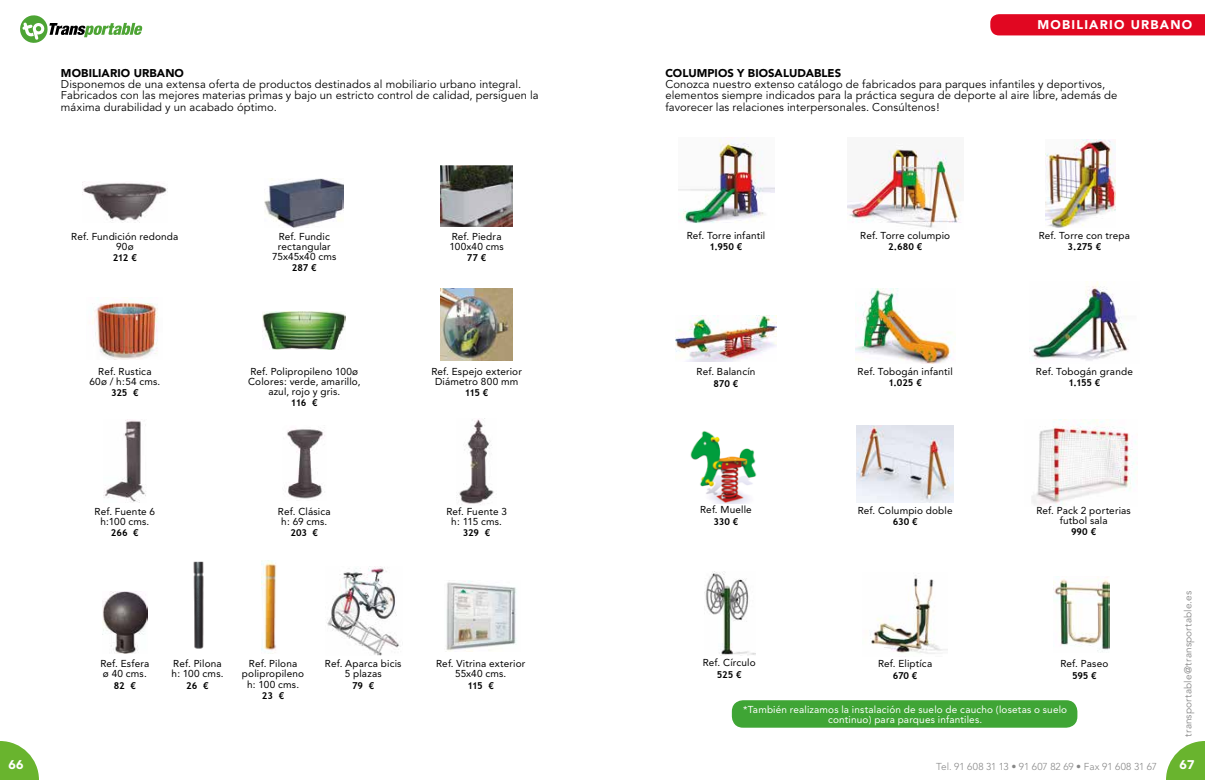
<style>
.page{position:relative;width:1205px;height:780px;background:#fff}
.page>*{position:absolute;margin:0;border:0;box-sizing:border-box;transform-origin:0 0}
.t1{font:900 12.5px "Avenir";letter-spacing:.1em;color:#fff}
.t2{font:11.25px/11.2px "Avenir";letter-spacing:.01em;color:#000}
.t3{font:900 11.25px "Avenir";letter-spacing:.01em;color:#000}
.t4{font:10px/10px "Avenir";letter-spacing:.015em;color:#000;text-align:center}
.t5{font:10px/10px "Avenir";letter-spacing:.015em;color:#fff;text-align:center}
.t6{font:300 10px "Avenir";color:#878787}
.t7{font:10px "Avenir";letter-spacing:.015em;color:#878787}
.t8{font:700 9.5px "Trebuchet MS";letter-spacing:-.015em;color:#000}
</style>
<div class="page">
<div style="left:732px;top:700px;width:345px;height:27px;background:#3fa535;border-radius:11px"></div>
<svg style="left:20px;top:15px;width:122px;height:28px"></svg>
<img style="left:82px;top:182px;width:85px;height:41px">
<img style="left:263px;top:312px;width:83px;height:37px">
<img style="left:103px;top:419px;width:43px;height:84px">
<img style="left:287px;top:429px;width:38px;height:70px">
<img style="left:459px;top:418px;width:35px;height:87px">
<img style="left:265px;top:179px;width:79px;height:48px">
<img style="left:440px;top:165px;width:73px;height:62px">
<img style="left:440px;top:288px;width:73px;height:72px">
<img style="left:92px;top:297px;width:66px;height:62px">
<img style="left:103px;top:591px;width:44px;height:62px">
<img style="left:193px;top:561px;width:11px;height:88px">
<img style="left:262px;top:560px;width:15px;height:93px">
<img style="left:326px;top:566px;width:74px;height:89px">
<img style="left:446px;top:580px;width:71px;height:71px">
<img style="left:676px;top:315px;width:100px;height:46px">
<img style="left:690px;top:431px;width:67px;height:72px">
<img style="left:856px;top:425px;width:98px;height:77px">
<img style="left:1031px;top:419px;width:105px;height:87px">
<img style="left:847px;top:145px;width:115px;height:85px">
<img style="left:678px;top:137px;width:96px;height:87px">
<img style="left:855px;top:288px;width:99px;height:75px">
<img style="left:704px;top:571px;width:51px;height:84px">
<img style="left:870px;top:575px;width:77px;height:79px">
<img style="left:1046px;top:140px;width:70px;height:87px">
<img style="left:1029px;top:281px;width:100px;height:80px">
<img style="left:1054px;top:576px;width:55px;height:76px">
<div style="left:990px;top:14px;width:215px;height:21px;background:#e10721"></div>
<svg style="left:0;top:741px;width:39px;height:39px"></svg>
<p class="t3" style="left:61px;top:66px;width:125px">MOBILIARIO URBANO</p>
<p class="t2" style="left:61px;top:79px;width:479px">Disponemos de una extensa oferta de productos destinados al mobiliario urbano integral.<br>Fabricados con las mejores materias primas y bajo un estricto control de calidad, persiguen la máxima durabilidad y un acabado óptimo.</p>
<p class="t4" style="left:71px;top:232px;width:109px">Ref. Fundición redonda<br>90ø</p>
<p class="t8" style="left:113px;top:252px;width:26px">212 €</p>
<p class="t4" style="left:272px;top:232px;width:66px">Ref. Fundic rectangular<br>75x45x40 cms</p>
<p class="t8" style="left:292px;top:262px;width:26px">287 €</p>
<p class="t4" style="left:449px;top:232px;width:56px;text-align:left">Ref. Piedra<br>100x40 cms</p>
<p class="t8" style="left:467px;top:252px;width:21px">77 €</p>
<p class="t4" style="left:89px;top:366px;width:72px">Ref. Rustica<br>60ø / h:54 cms.</p>
<p class="t8" style="left:111px;top:386px;width:29px">325 €</p>
<p class="t4" style="left:248px;top:366px;width:114px">Ref. Polipropileno 100ø<br>Colores: verde, amarillo, azul, rojo y gris.</p>
<p class="t8" style="left:291px;top:396px;width:28px">116 €</p>
<p class="t4" style="left:431px;top:366px;width:92px">Ref. Espejo exterior<br>Diámetro 800 mm</p>
<p class="t8" style="left:465px;top:386px;width:25px">115 €</p>
<p class="t4" style="left:95px;top:506px;width:62px">Ref. Fuente 6 h:100 cms.</p>
<p class="t8" style="left:111px;top:526px;width:29px">266 €</p>
<p class="t4" style="left:278px;top:506px;width:54px">Ref. Clásica h: 69 cms.</p>
<p class="t8" style="left:290px;top:526px;width:29px">203 €</p>
<p class="t4" style="left:446px;top:506px;width:62px">Ref. Fuente 3 h: 115 cms.</p>
<p class="t8" style="left:463px;top:526px;width:29px">329 €</p>
<p class="t1" style="left:9px;top:757px;width:17px">66</p>
<p class="t4" style="left:100px;top:659px;width:51px;text-align:left">Ref. Esfera ø 40 cms.</p>
<p class="t8" style="left:114px;top:679px;width:24px">82 €</p>
<p class="t4" style="left:171px;top:659px;width:54px;text-align:left">Ref. Pilona h: 100 cms.</p>
<p class="t8" style="left:186px;top:679px;width:24px">26 €</p>
<p class="t4" style="left:242px;top:659px;width:64px">Ref. Pilona polipropileno h: 100 cms.</p>
<p class="t8" style="left:262px;top:689px;width:24px">23 €</p>
<p class="t4" style="left:325px;top:659px;width:78px">Ref. Aparca bicis<br>5 plazas</p>
<p class="t8" style="left:352px;top:679px;width:24px">79 €</p>
<p class="t4" style="left:436px;top:659px;width:91px">Ref. Vitrina exterior<br>55x40 cms.</p>
<p class="t8" style="left:467px;top:679px;width:28px">115 €</p>
<p class="t1" style="left:1037px;top:17px;width:156px">MOBILIARIO URBANO</p>
<p class="t3" style="left:665px;top:66px;width:177px">COLUMPIOS Y BIOSALUDABLES</p>
<p class="t2" style="left:665px;top:79px;width:454px">Conozca nuestro extenso catálogo de fabricados para parques infantiles y deportivos, elementos siempre indicados para la práctica segura de deporte al aire libre, además de favorecer las relaciones interpersonales. Consúltenos!</p>
<p class="t4" style="left:687px;top:231px;width:80px">Ref. Torre infantil</p>
<p class="t8" style="left:709px;top:241px;width:35px">1.950 €</p>
<p class="t4" style="left:860px;top:231px;width:91px">Ref. Torre columpio</p>
<p class="t8" style="left:888px;top:241px;width:36px">2.680 €</p>
<p class="t4" style="left:1039px;top:231px;width:93px">Ref. Torre con trepa</p>
<p class="t8" style="left:1067px;top:241px;width:35px">3.275 €</p>
<p class="t4" style="left:696px;top:367px;width:60px">Ref. Balancín</p>
<p class="t8" style="left:713px;top:377px;width:26px">870 €</p>
<p class="t4" style="left:857px;top:366px;width:97px">Ref. Tobogán infantil</p>
<p class="t8" style="left:888px;top:376px;width:35px">1.025 €</p>
<p class="t4" style="left:1036px;top:366px;width:99px">Ref. Tobogán grande</p>
<p class="t8" style="left:1068px;top:376px;width:34px">1.155 €</p>
<p class="t4" style="left:700px;top:505px;width:53px">Ref. Muelle</p>
<p class="t8" style="left:713px;top:515px;width:26px">330 €</p>
<p class="t4" style="left:858px;top:505px;width:96px">Ref. Columpio doble</p>
<p class="t8" style="left:893px;top:516px;width:26px">630 €</p>
<p class="t4" style="left:1036px;top:505px;width:96px">Ref. Pack 2 porterias futbol sala</p>
<p class="t8" style="left:1071px;top:526px;width:27px">990 €</p>
<p class="t4" style="left:703px;top:658px;width:54px">Ref. Círculo</p>
<p class="t8" style="left:717px;top:668px;width:26px">525 €</p>
<p class="t4" style="left:878px;top:658px;width:56px">Ref. Eliptíca</p>
<p class="t8" style="left:893px;top:669px;width:26px">670 €</p>
<p class="t4" style="left:1060px;top:658px;width:49px">Ref. Paseo</p>
<p class="t8" style="left:1072px;top:669px;width:26px">595 €</p>
<p class="t5" style="left:743px;top:704px;width:325px">*También realizamos la instalación de suelo de caucho (losetas o suelo continuo) para parques infantiles.</p>
<p class="t7" style="left:1182px;top:736px;width:147px;rotate:-90deg">transportable@transportable.es</p>
<p class="t6" style="left:936px;top:760px;width:222px">Tel. 91 608 31 13 • 91 607 82 69 • Fax 91 608 31 67</p>
<p class="t1" style="left:1179px;top:757px;width:17px">67</p>
</div>
